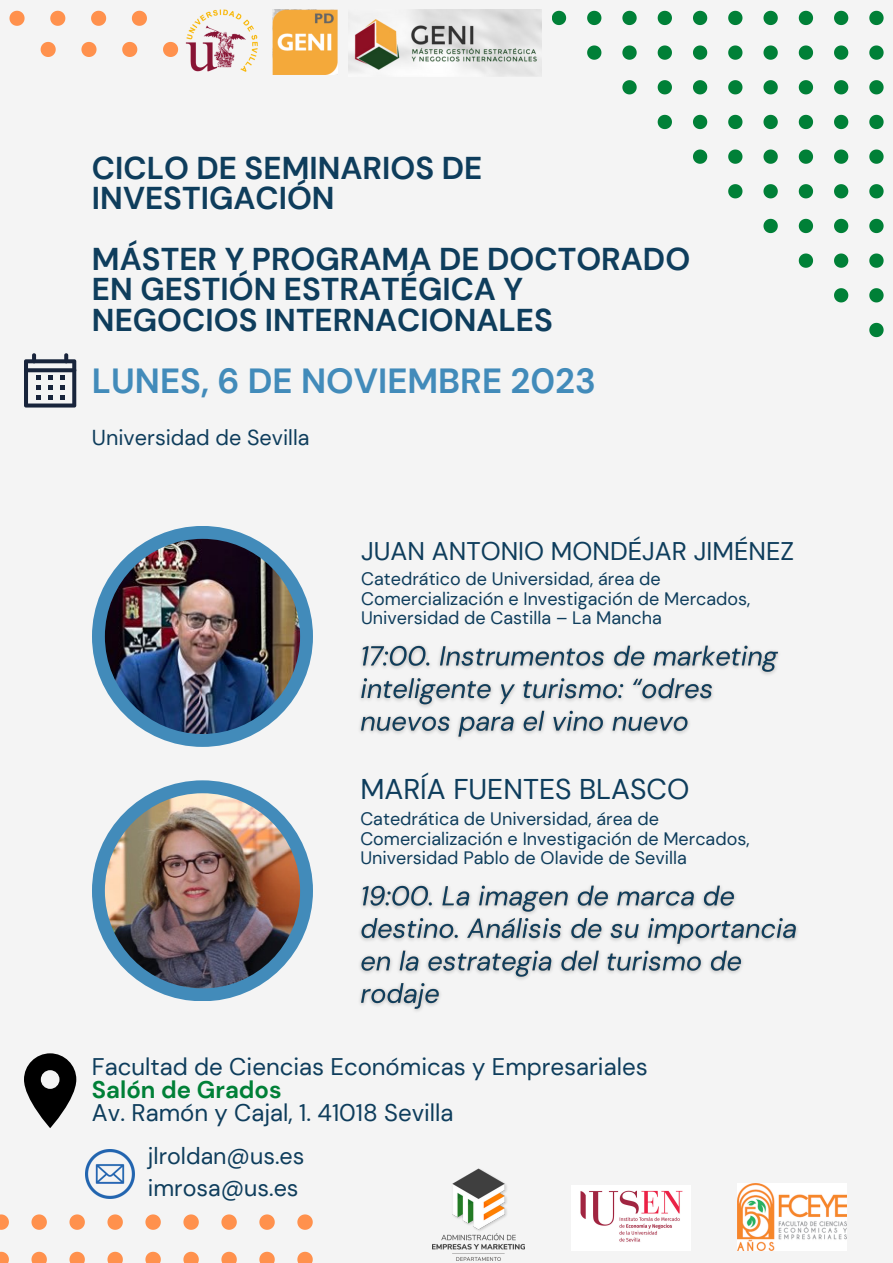
<style>
.page{position:relative;width:893px;height:1263px;background:#f4f4f4}
.page>*{position:absolute;margin:0;border:0;box-sizing:border-box;transform-origin:0 0}
.t1{font:700 34.88px "DM Sans";color:#428bba}
.t2{font:700 31.5px/30.4px "DM Sans";color:#0e3d5c}
.t3{font:28.5px "DM Sans";color:#0e3d5c}
.t4{font:25.5px "DM Sans";color:#0e3d5c}
.t5{font:24px "DM Sans";color:#0e3d5c}
.t6{font:700 24px "DM Sans";color:#008037}
.t7{font:23.25px "DM Sans";color:#0e3d5c}
.t8{font:21.6px "DM Sans";color:#0e3d5c}
.t9{font:18px/19.6px "DM Sans";color:#0e3d5c}
</style>
<div class="page">
<svg style="left:869px;top:323px;width:14px;height:14px"></svg>
<svg style="left:869px;top:288px;width:14px;height:14px"></svg>
<svg style="left:834px;top:288px;width:14px;height:14px"></svg>
<svg style="left:869px;top:253px;width:14px;height:15px"></svg>
<svg style="left:834px;top:253px;width:14px;height:15px"></svg>
<svg style="left:799px;top:253px;width:14px;height:15px"></svg>
<svg style="left:869px;top:219px;width:14px;height:14px"></svg>
<svg style="left:834px;top:219px;width:14px;height:14px"></svg>
<svg style="left:799px;top:219px;width:14px;height:14px"></svg>
<svg style="left:763px;top:219px;width:15px;height:14px"></svg>
<svg style="left:869px;top:184px;width:14px;height:14px"></svg>
<svg style="left:834px;top:184px;width:14px;height:14px"></svg>
<svg style="left:799px;top:184px;width:14px;height:14px"></svg>
<svg style="left:763px;top:184px;width:15px;height:14px"></svg>
<svg style="left:728px;top:184px;width:14px;height:14px"></svg>
<svg style="left:869px;top:149px;width:14px;height:15px"></svg>
<svg style="left:834px;top:149px;width:14px;height:15px"></svg>
<svg style="left:799px;top:149px;width:14px;height:15px"></svg>
<svg style="left:763px;top:149px;width:15px;height:15px"></svg>
<svg style="left:728px;top:149px;width:14px;height:15px"></svg>
<svg style="left:693px;top:149px;width:14px;height:15px"></svg>
<svg style="left:869px;top:115px;width:14px;height:14px"></svg>
<svg style="left:834px;top:115px;width:14px;height:14px"></svg>
<svg style="left:799px;top:115px;width:14px;height:14px"></svg>
<svg style="left:763px;top:115px;width:15px;height:14px"></svg>
<svg style="left:728px;top:115px;width:14px;height:14px"></svg>
<svg style="left:693px;top:115px;width:14px;height:14px"></svg>
<svg style="left:657px;top:115px;width:15px;height:14px"></svg>
<svg style="left:869px;top:80px;width:14px;height:14px"></svg>
<svg style="left:834px;top:80px;width:14px;height:14px"></svg>
<svg style="left:799px;top:80px;width:14px;height:14px"></svg>
<svg style="left:763px;top:80px;width:15px;height:14px"></svg>
<svg style="left:728px;top:80px;width:14px;height:14px"></svg>
<svg style="left:693px;top:80px;width:14px;height:14px"></svg>
<svg style="left:657px;top:80px;width:15px;height:14px"></svg>
<svg style="left:622px;top:80px;width:14px;height:14px"></svg>
<svg style="left:869px;top:45px;width:14px;height:15px"></svg>
<svg style="left:834px;top:45px;width:14px;height:15px"></svg>
<svg style="left:799px;top:45px;width:14px;height:15px"></svg>
<svg style="left:763px;top:45px;width:15px;height:15px"></svg>
<svg style="left:728px;top:45px;width:14px;height:15px"></svg>
<svg style="left:693px;top:45px;width:14px;height:15px"></svg>
<svg style="left:657px;top:45px;width:15px;height:15px"></svg>
<svg style="left:622px;top:45px;width:14px;height:15px"></svg>
<svg style="left:587px;top:45px;width:14px;height:15px"></svg>
<svg style="left:869px;top:11px;width:14px;height:14px"></svg>
<svg style="left:834px;top:11px;width:14px;height:14px"></svg>
<svg style="left:799px;top:11px;width:14px;height:14px"></svg>
<svg style="left:763px;top:11px;width:15px;height:14px"></svg>
<svg style="left:728px;top:11px;width:14px;height:14px"></svg>
<svg style="left:693px;top:11px;width:14px;height:14px"></svg>
<svg style="left:657px;top:11px;width:15px;height:14px"></svg>
<svg style="left:622px;top:11px;width:14px;height:14px"></svg>
<svg style="left:587px;top:11px;width:14px;height:14px"></svg>
<svg style="left:552px;top:11px;width:14px;height:14px"></svg>
<div style="left:92px;top:526px;width:221px;height:221px;background:#428bba;border-radius:50%"></div>
<img style="left:105px;top:539px;width:195px;height:195px;border-radius:50%">
<div style="left:92px;top:780px;width:221px;height:221px;background:#428bba;border-radius:50%"></div>
<img style="left:105px;top:793px;width:195px;height:195px;border-radius:50%">
<svg style="left:9px;top:11px;width:16px;height:15px"></svg>
<svg style="left:50px;top:11px;width:15px;height:15px"></svg>
<svg style="left:91px;top:11px;width:15px;height:15px"></svg>
<svg style="left:132px;top:11px;width:15px;height:15px"></svg>
<svg style="left:41px;top:42px;width:15px;height:15px"></svg>
<svg style="left:81px;top:42px;width:15px;height:15px"></svg>
<svg style="left:122px;top:42px;width:15px;height:15px"></svg>
<svg style="left:163px;top:42px;width:15px;height:15px"></svg>
<svg style="left:0;top:1214px;width:9px;height:16px"></svg>
<svg style="left:31px;top:1214px;width:16px;height:16px"></svg>
<svg style="left:69px;top:1214px;width:16px;height:16px"></svg>
<svg style="left:107px;top:1214px;width:16px;height:16px"></svg>
<svg style="left:145px;top:1214px;width:16px;height:16px"></svg>
<svg style="left:183px;top:1214px;width:16px;height:16px"></svg>
<svg style="left:221px;top:1214px;width:16px;height:16px"></svg>
<svg style="left:259px;top:1214px;width:16px;height:16px"></svg>
<svg style="left:297px;top:1214px;width:16px;height:16px"></svg>
<svg style="left:0;top:1252px;width:9px;height:11px"></svg>
<svg style="left:31px;top:1252px;width:16px;height:11px"></svg>
<svg style="left:69px;top:1252px;width:16px;height:11px"></svg>
<svg style="left:107px;top:1252px;width:16px;height:11px"></svg>
<svg style="left:145px;top:1252px;width:16px;height:11px"></svg>
<svg style="left:183px;top:1252px;width:16px;height:11px"></svg>
<svg style="left:221px;top:1252px;width:16px;height:11px"></svg>
<svg style="left:259px;top:1252px;width:16px;height:11px"></svg>
<svg style="left:297px;top:1252px;width:16px;height:11px"></svg>
<img style="left:85px;top:1150px;width:49px;height:49px">
<img style="left:185px;top:9px;width:73px;height:63px">
<img style="left:433px;top:1168px;width:92px;height:92px">
<img style="left:571px;top:1185px;width:120px;height:66px">
<img style="left:737px;top:1183px;width:109px;height:67px">
<img style="left:272px;top:10px;width:65px;height:64px">
<img style="left:348px;top:10px;width:193px;height:66px">
<img style="left:359px;top:645px;width:420px;height:94px">
<img style="left:360px;top:885px;width:438px;height:126px">
<svg style="left:24px;top:1053px;width:52px;height:75px"></svg>
<svg style="left:24px;top:353px;width:52px;height:54px"></svg>
<p class="t2" style="left:92px;top:153px;width:392px">CICLO DE SEMINARIOS DE<br>INVESTIGACIÓN</p>
<p class="t2" style="left:92px;top:244px;width:600px">MÁSTER Y PROGRAMA DE DOCTORADO<br>EN GESTIÓN ESTRATÉGICA Y</p>
<p class="t2" style="left:92px;top:305px;width:462px">NEGOCIOS INTERNACIONALES</p>
<p class="t1" style="left:92px;top:359px;width:505px">LUNES, 6 DE NOVIEMBRE 2023</p>
<p class="t8" style="left:92px;top:423px;width:219px">Universidad de Sevilla</p>
<p class="t4" style="left:361px;top:534px;width:434px">JUAN ANTONIO MONDÉJAR JIMÉNEZ</p>
<p class="t9" style="left:361px;top:569px;width:391px">Catedrático de Universidad, área de<br>Comercialización e Investigación de Mercados,<br>Universidad de Castilla – La Mancha</p>
<p class="t3" style="left:360px;top:771px;width:331px">MARÍA FUENTES BLASCO</p>
<p class="t9" style="left:360px;top:809px;width:391px">Catedrática de Universidad, área de<br>Comercialización e Investigación de Mercados,<br>Universidad Pablo de Olavide de Sevilla</p>
<p class="t5" style="left:92px;top:1051px;width:557px">Facultad de Ciencias Económicas y Empresariales</p>
<p class="t6" style="left:92px;top:1074px;width:191px">Salón de Grados</p>
<p class="t5" style="left:92px;top:1097px;width:363px">Av. Ramón y Cajal, 1. 41018 Sevilla</p>
<p class="t7" style="left:148px;top:1141px;width:158px">jlroldan@us.es</p>
<p class="t7" style="left:148px;top:1173px;width:152px">imrosa@us.es</p>
</div>
